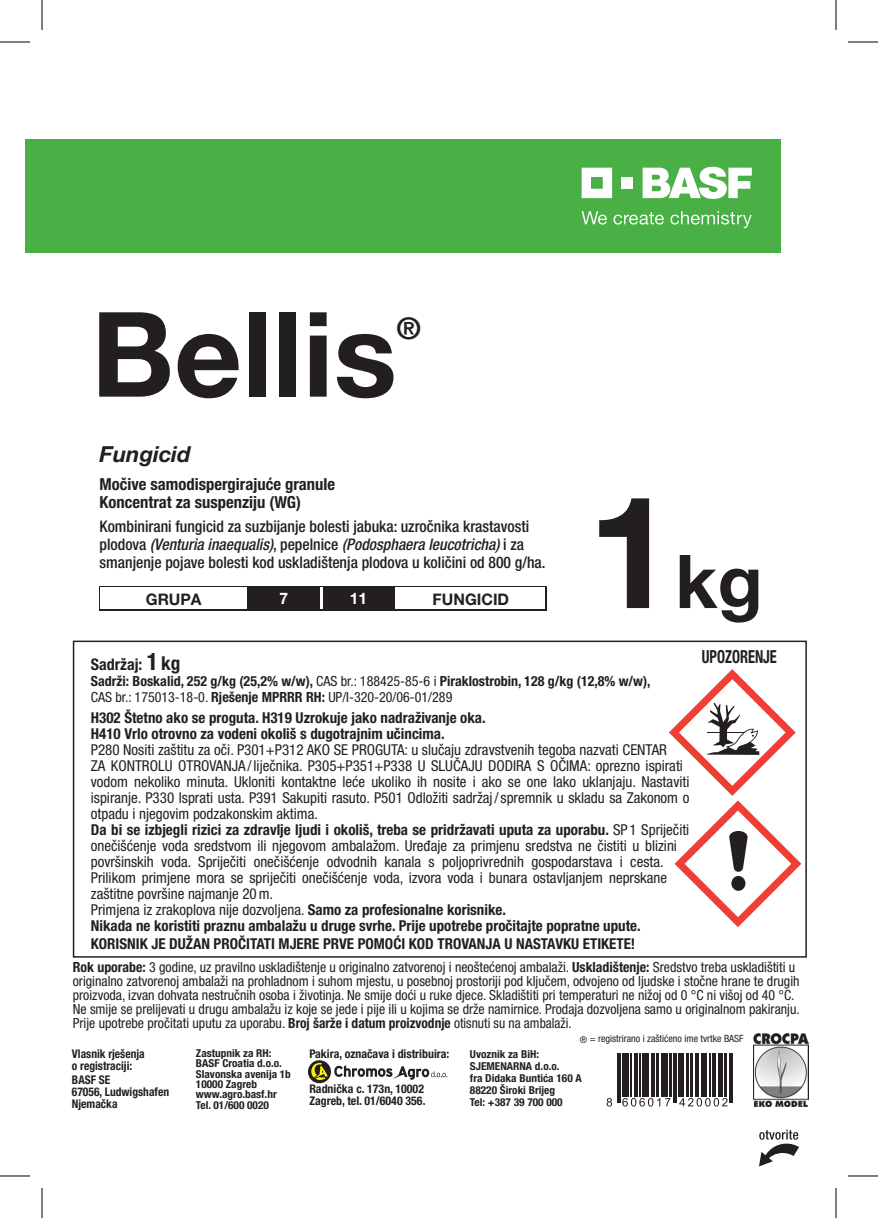
<style>
.page{position:relative;width:878px;height:1218px;background:#fff}
.page>*{position:absolute;margin:0;border:0;box-sizing:border-box;transform-origin:0 0}
.t1{font:700 118px "Helvetica Neue LT Pro";color:#231f20}
.t2{font:700 74.2px "Helvetica Neue LT Pro";color:#231f20}
.t3{font:700 30px "Helvetica Neue LT Pro";color:#231f20}
.t4{font:italic 700 22.2px "Helvetica Neue LT Pro";color:#231f20}
.t5{font:700 condensed 18px "Helvetica Neue LT Pro";color:#231f20;scale:.8 1}
.t6{font:700 condensed 16.6px/18px "Helvetica Neue LT Pro";color:#231f20}
.t7{font:500 condensed 16px/18px "Helvetica Neue LT Pro";color:#231f20}
.t8{font:700 16px "Helvetica Neue LT Pro";color:#231f20}
.t9{font:700 condensed 16px "Helvetica Neue LT Pro";color:#231f20}
.t10{font:700 16px "Helvetica Neue LT Pro";color:#fff}
.t11{font:condensed 15px/16px "Helvetica Neue LT Pro";color:#231f20}
.t12{font:700 condensed 15px "Helvetica Neue LT Pro";color:#231f20}
.t13{font:condensed 14px/14px "Helvetica Neue LT Pro";color:#231f20}
.t14{font:700 condensed 14px "Helvetica Neue LT Pro";color:#231f20}
.t15{font:700 condensed 12px/12px "Helvetica Neue LT Pro";color:#231f20}
.t16{font:700 condensed 12px/12px "Helvetica Neue LT Pro";color:#231f20;scale:.96 1}
.t17{font:700 condensed 11px/10.4px "Helvetica Neue LT Pro";color:#231f20;scale:1.04 1}
.t18{font:condensed 10px "Helvetica Neue LT Pro";color:#231f20}
.s1{font-style:italic}
.s2{font-size:156.6px}
.s3{font-size:24px}
.s4{font-size:19.2px}
.s5{font-weight:400}
.s6{font-weight:700}
.s7{font-size:9.4px}
</style>
<div class="page">
<svg style="left:759px;top:1130px;width:40px;height:36px"></svg>
<div style="left:73px;top:641px;width:734px;height:317px;border:2px solid #231f20"></div>
<img style="left:753px;top:1033px;width:55px;height:73px">
<svg style="left:606px;top:1098px;width:6px;height:8px"></svg>
<hr style="left:617px;top:1053px;width:1px;height:49px;background:#231f20">
<hr style="left:619px;top:1053px;width:2px;height:49px;background:#231f20">
<hr style="left:622px;top:1053px;width:1px;height:43px;background:#231f20">
<div style="left:624px;top:1053px;width:5px;height:43px;background:#231f20"></div>
<hr style="left:630px;top:1053px;width:2px;height:43px;background:#231f20">
<hr style="left:634px;top:1053px;width:4px;height:43px;background:#231f20">
<hr style="left:639px;top:1053px;width:1px;height:43px;background:#231f20">
<div style="left:641px;top:1053px;width:5px;height:43px;background:#231f20"></div>
<hr style="left:647px;top:1053px;width:2px;height:43px;background:#231f20">
<hr style="left:651px;top:1053px;width:4px;height:43px;background:#231f20">
<hr style="left:656px;top:1053px;width:2px;height:43px;background:#231f20">
<hr style="left:661px;top:1053px;width:2px;height:43px;background:#231f20">
<svg style="left:622px;top:1098px;width:48px;height:8px"></svg>
<hr style="left:664px;top:1053px;width:4px;height:43px;background:#231f20">
<hr style="left:669px;top:1053px;width:3px;height:43px;background:#231f20">
<hr style="left:673px;top:1053px;width:1px;height:49px;background:#231f20">
<hr style="left:675px;top:1053px;width:2px;height:49px;background:#231f20">
<hr style="left:678px;top:1053px;width:1px;height:43px;background:#231f20">
<hr style="left:680px;top:1053px;width:4px;height:43px;background:#231f20">
<hr style="left:686px;top:1053px;width:3px;height:43px;background:#231f20">
<hr style="left:690px;top:1053px;width:3px;height:43px;background:#231f20">
<hr style="left:695px;top:1053px;width:4px;height:43px;background:#231f20">
<hr style="left:701px;top:1053px;width:1px;height:43px;background:#231f20">
<hr style="left:703px;top:1053px;width:4px;height:43px;background:#231f20">
<hr style="left:709px;top:1053px;width:2px;height:43px;background:#231f20">
<hr style="left:712px;top:1053px;width:4px;height:43px;background:#231f20">
<hr style="left:718px;top:1053px;width:1px;height:43px;background:#231f20">
<svg style="left:679px;top:1098px;width:48px;height:8px"></svg>
<hr style="left:720px;top:1053px;width:3px;height:43px;background:#231f20">
<hr style="left:724px;top:1053px;width:3px;height:43px;background:#231f20">
<hr style="left:729px;top:1053px;width:1px;height:49px;background:#231f20">
<hr style="left:731px;top:1053px;width:2px;height:49px;background:#231f20">
<svg style="left:669px;top:669px;width:132px;height:258px"></svg>
<svg style="left:308px;top:1060px;width:23px;height:23px"></svg>
<svg style="left:311px;top:1063px;width:17px;height:17px"></svg>
<svg style="left:334px;top:1065px;width:113px;height:15px"></svg>
<div style="left:25px;top:139px;width:755px;height:114px;background:#49b045"></div>
<svg style="left:642px;top:167px;width:110px;height:32px"></svg>
<svg style="left:581px;top:168px;width:31px;height:30px"></svg>
<div style="left:621px;top:177px;width:12px;height:12px;background:#fff"></div>
<svg style="left:581px;top:211px;width:26px;height:14px"></svg>
<svg style="left:613px;top:212px;width:51px;height:13px"></svg>
<svg style="left:670px;top:211px;width:82px;height:17px"></svg>
<div style="left:99px;top:586px;width:447px;height:24px;background:#231f20"></div>
<div style="left:100px;top:588px;width:147px;height:21px;background:#fff"></div>
<div style="left:395px;top:588px;width:150px;height:21px;background:#fff"></div>
<hr style="left:319px;top:588px;width:3px;height:21px;background:#fff">
<hr style="left:0;top:42px;width:30px;height:1px;background:#000">
<hr style="left:848px;top:42px;width:30px;height:1px;background:#000">
<hr style="left:0;top:1176px;width:30px;height:1px;background:#000">
<hr style="left:848px;top:1176px;width:30px;height:1px;background:#000">
<hr style="left:42px;top:0;width:1px;height:30px;background:#000">
<hr style="left:42px;top:1188px;width:1px;height:30px;background:#000">
<hr style="left:835px;top:0;width:1px;height:30px;background:#000">
<hr style="left:835px;top:1188px;width:1px;height:30px;background:#000">
<p class="t1" style="left:91px;top:282px;width:307px">Bellis</p>
<p class="t3" style="left:397px;top:309px;width:25px">®</p>
<p class="t4" style="left:100px;top:440px;width:92px">Fungicid</p>
<p class="t6" style="left:100px;top:475px;width:237px">Močive samodispergirajuće granule<br>Koncentrat za suspenziju (WG)</p>
<p class="t7" style="left:100px;top:517px;width:447px">Kombinirani fungicid za suzbijanje bolesti jabuka: uzročnika krastavosti plodova <span class="s1">(Venturia inaequalis)</span>, pepelnice <span class="s1">(Podosphaera leucotricha)</span> i za smanjenje pojave bolesti kod uskladištenja plodova u količini od 800 g/ha.</p>
<p class="t8" style="left:146px;top:589px;width:57px">GRUPA</p>
<p class="t10" style="left:279px;top:589px;width:10px">7</p>
<p class="t10" style="left:350px;top:589px;width:19px">11</p>
<p class="t8" style="left:432px;top:589px;width:78px">FUNGICID</p>
<p class="t2" style="left:587px;top:536px;width:177px"><span class="s2">1</span>kg</p>
<p class="t9" style="left:91px;top:654px;width:91px">Sadržaj: <span class="s3">1</span> <span class="s4">kg</span></p>
<p class="t14" style="left:91px;top:672px;width:561px">Sadrži: Boskalid, 252 g/kg (25,2% w/w), <span class="s5">CAS br.: 188425-85-6 i</span> Piraklostrobin, 128 g/kg (12,8% w/w),</p>
<p class="t13" style="left:91px;top:689px;width:363px">CAS br.: 175013-18-0. <span class="s6">Rješenje MPRRR RH:</span> UP/I-320-20/06-01/289</p>
<p class="t12" style="left:91px;top:709px;width:396px">H302 Štetno ako se proguta. H319 Uzrokuje jako nadraživanje oka.</p>
<p class="t12" style="left:91px;top:725px;width:355px">H410 Vrlo otrovno za vodeni okoliš s dugotrajnim učincima.</p>
<p class="t11" style="left:91px;top:742px;width:600px">P280 Nositi zaštitu za oči. P301+P312 AKO SE PROGUTA: u slučaju zdravstvenih tegoba nazvati CENTAR<br>ZA KONTROLU OTROVANJA /liječnika. P305+P351+P338 U SLUČAJU DODIRA S OČIMA: oprezno ispirati vodom nekoliko minuta. Ukloniti kontaktne leće ukoliko ih nosite i ako se one lako uklanjaju. Nastaviti ispiranje. P330 Isprati usta. P391 Sakupiti rasuto. P501 Odložiti sadržaj/ spremnik u skladu sa Zakonom o otpadu i njegovim podzakonskim aktima.</p>
<p class="t11" style="left:91px;top:822px;width:600px"><span class="s6">Da bi se izbjegli rizici za zdravlje ljudi i okoliš, treba se pridržavati uputa za uporabu.</span> SP 1 Spriječiti onečišćenje voda sredstvom ili njegovom ambalažom. Uređaje za primjenu sredstva ne čistiti u blizini površinskih voda. Spriječiti onečišćenje odvodnih kanala s poljoprivrednih gospodarstava i cesta.<br>Prilikom primjene mora se spriječiti onečišćenje voda, izvora voda i bunara ostavljanjem neprskane zaštitne površine najmanje 20m.</p>
<p class="t11" style="left:91px;top:902px;width:417px">Primjena iz zrakoplova nije dozvoljena. <span class="s6">Samo za profesionalne korisnike.</span></p>
<p class="t12" style="left:91px;top:917px;width:551px">Nikada ne koristiti praznu ambalažu u druge svrhe. Prije upotrebe pročitajte popratne upute.</p>
<p class="t12" style="left:91px;top:934px;width:546px">KORISNIK JE DUŽAN PROČITATI MJERE PRVE POMOĆI KOD TROVANJA U NASTAVKU ETIKETE!</p>
<p class="t5" style="left:702px;top:646px;width:95px">UPOZORENJE</p>
<p class="t13" style="left:73px;top:960px;width:728px"><span class="s6">Rok uporabe:</span> 3 godine, uz pravilno uskladištenje u originalno zatvorenoj i neoštećenoj ambalaži. <span class="s6">Uskladištenje:</span> Sredstvo treba uskladištiti u originalno zatvorenoj ambalaži na prohladnom i suhom mjestu, u posebnoj prostoriji pod ključem, odvojeno od ljudske i stočne hrane te drugih proizvoda, izvan dohvata nestručnih osoba i životinja. Ne smije doći u ruke djece. Skladištiti pri temperaturi ne nižoj od 0 °C ni višoj od 40 °C.<br>Ne smije se prelijevati u drugu ambalažu iz koje se jede i pije ili u kojima se drže namirnice. Prodaja dozvoljena samo u originalnom pakiranju.<br>Prije upotrebe pročitati uputu za uporabu. <span class="s6">Broj šarže i datum proizvodnje</span> otisnuti su na ambalaži.</p>
<p class="t16" style="left:72px;top:1048px;width:77px">Vlasnik rješenja o registraciji:</p>
<p class="t16" style="left:72px;top:1073px;width:42px">BASF SE</p>
<p class="t16" style="left:72px;top:1085px;width:103px">67056, Ludwigshafen<br>Njemačka</p>
<p class="t17" style="left:196px;top:1047px;width:74px">Zastupnik za RH:</p>
<p class="t17" style="left:196px;top:1058px;width:84px">BASF Croatia d.o.o.</p>
<p class="t17" style="left:196px;top:1068px;width:93px">Slavonska avenija 1b</p>
<p class="t17" style="left:196px;top:1079px;width:60px">10000 Zagreb</p>
<p class="t17" style="left:196px;top:1089px;width:79px">www.agro.basf.hr<br>Tel. 01/600 0020</p>
<p class="t15" style="left:309px;top:1048px;width:141px">Pakira, označava i distribuira:</p>
<p class="t15" style="left:309px;top:1083px;width:118px">Radnička c. 173n, 10002<br>Zagreb, tel. 01/6040 356.</p>
<p class="t18" style="left:580px;top:1033px;width:165px"><span class="s7">®</span> = registrirano i zaštićeno ime tvrtke BASF</p>
<p class="t17" style="left:470px;top:1048px;width:68px">Uvoznik za BiH:</p>
<p class="t17" style="left:470px;top:1060px;width:88px">SJEMENARNA d.o.o.</p>
<p class="t17" style="left:470px;top:1072px;width:109px">fra Didaka Buntića 160 A</p>
<p class="t17" style="left:470px;top:1084px;width:83px">88220 Široki Brijeg</p>
<p class="t17" style="left:470px;top:1096px;width:91px">Tel: +387 39 700 000</p>
</div>
